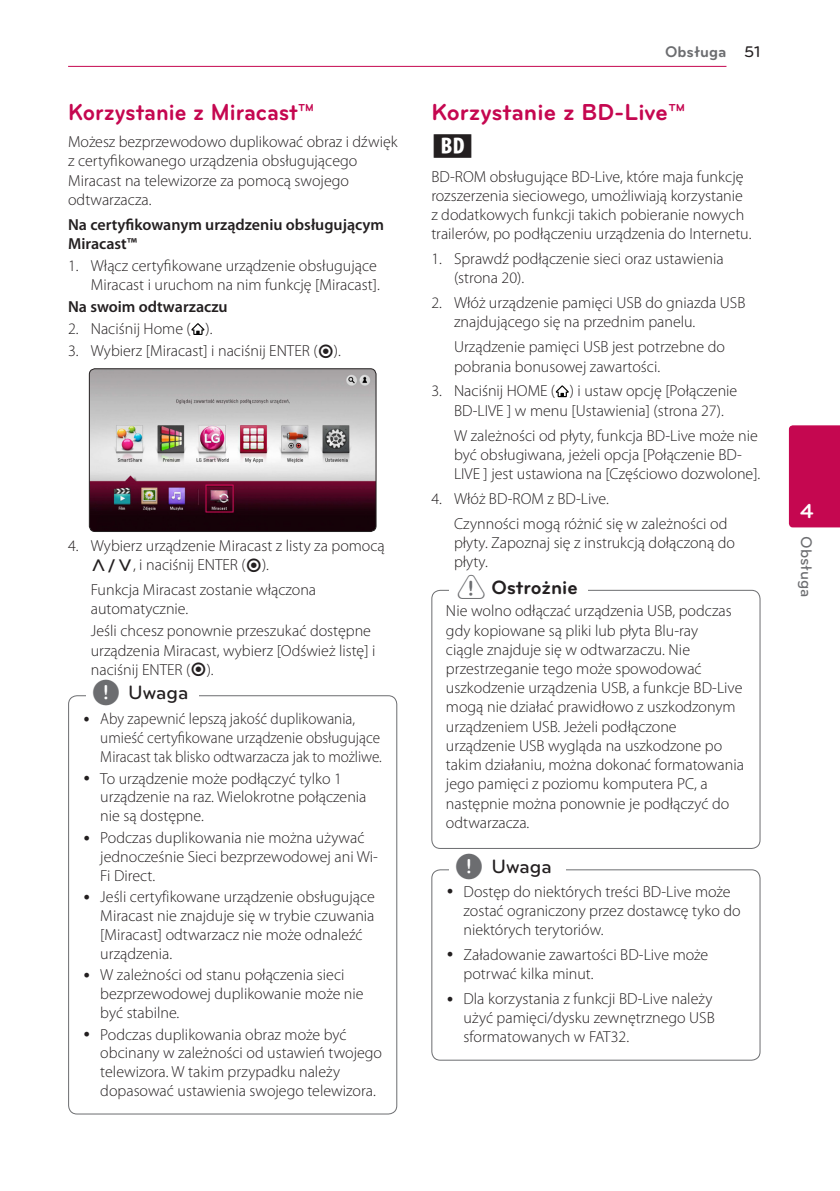
<style>
.page{position:relative;width:840px;height:1191px;background:#fff}
.page>*{position:absolute;margin:0;border:0;box-sizing:border-box;transform-origin:0 0}
.Title_2{font:700 24px "Bryant LG";color:#c50750;scale:.95 1}
.Title_2-2{font:700 24px "Bryant LG";color:#c50750}
.Content_text_Light{font:24px "UPSYS Common";color:#231f20}
.t1{font:700 21px "Bryant LG";color:#fff}
.t2{font:500 20px "Bryant LG";color:#231f20}
.t3{font:700 20px "Bryant LG";color:#231f20}
.Content_text_Light-2{font:300 16px/19.2px "Myriad Pro";color:#231f20}
.Content_text_Num{font:300 16px/19.2px "Myriad Pro";color:#231f20}
.Contents_Text_Sub_Nu{font:300 16px/19.2px "Myriad Pro";color:#231f20}
.Content_text_Light-3{font:300 16px/18.8px "Myriad Pro";color:#231f20;scale:.95 1}
.Content_text_Num-2{font:600 16px/19.2px "Myriad Pro";color:#231f20}
.t4{font:700 16px "Bryant LG";color:#6c6d70}
.t5{font:500 16px "Bryant LG";color:#6c6d70}
.s1{font-family:"UPSYS Common";font-weight:400}
.s2{font-family:"UPSYS Common";font-weight:400;font-size:30px;color:#6c6d70}
.s3{font-weight:500;color:#231f20}
</style>
<div class="page">
<hr style="left:68px;top:66px;width:658px;height:1px;background:#c50750">
<div style="left:788px;top:425px;width:51px;height:102px;background:#c50750"></div>
<svg style="left:191px;top:323px;width:13px;height:12px"></svg>
<img style="left:90px;top:369px;width:286px;height:162px">
<div style="left:89px;top:368px;width:287px;height:164px;border:1px solid #231f20;border-radius:6px"></div>
<svg style="left:555px;top:385px;width:13px;height:12px"></svg>
<div style="left:431px;top:590px;width:329px;height:259px;border:1px solid #6c6d70;border-radius:9px"></div>
<div style="left:449px;top:584px;width:138px;height:20px;background:#fff"></div>
<div style="left:431px;top:869px;width:329px;height:191px;border:1px solid #6c6d70;border-radius:9px"></div>
<div style="left:449px;top:863px;width:116px;height:20px;background:#fff"></div>
<p class="Title_2" style="left:68px;top:97px;width:261px">Korzystanie z Miracast™</p>
<p class="Content_text_Light-2" style="left:68px;top:132px;width:331px">Możesz bezprzewodowo duplikować obraz i dźwięk z certyfikowanego urządzenia obsługującego Miracast na telewizorze za pomocą swojego odtwarzacza.</p>
<p class="Content_text_Num-2" style="left:68px;top:214px;width:317px">Na certyfikowanym urządzeniu obsługującym<br>Miracast™</p>
<p class="Content_text_Num" style="left:68px;top:256px;width:313px;text-align:right">1. Włącz certyfikowane urządzenie obsługujące<br>Miracast i uruchom na nim funkcję [Miracast].</p>
<p class="Content_text_Num-2" style="left:68px;top:297px;width:161px">Na swoim odtwarzaczu</p>
<p class="Content_text_Num" style="left:68px;top:319px;width:146px">2. Naciśnij Home ( ).</p>
<p class="Content_text_Num" style="left:68px;top:341px;width:274px">3. Wybierz [Miracast] i naciśnij ENTER (<span class="s1">b</span>).</p>
<p class="Content_text_Num" style="left:91px;top:536px;width:295px;text-indent:-23px">4. Wybierz urządzenie Miracast z listy za pomocą<br><span class="s1">W/S</span>, i naciśnij ENTER (<span class="s1">b</span>).</p>
<p class="Contents_Text_Sub_Nu" style="left:91px;top:580px;width:227px">Funkcja Miracast zostanie włączona automatycznie.</p>
<p class="Contents_Text_Sub_Nu" style="left:91px;top:621px;width:286px">Jeśli chcesz ponownie przeszukać dostępne urządzenia Miracast, wybierz [Odśwież listę] i naciśnij ENTER (<span class="s1">b</span>).</p>
<p class="Content_text_Light-3" style="left:100px;top:709px;width:298px">Aby zapewnić lepszą jakość duplikowania, umieść certyfikowane urządzenie obsługujące<br>Miracast tak blisko odtwarzacza jak to możliwe.</p>
<p class="Content_text_Light-2" style="left:100px;top:769px;width:267px">To urządzenie może podłączyć tylko 1 urządzenie na raz. Wielokrotne połączenia nie są dostępne.</p>
<p class="Content_text_Light-2" style="left:100px;top:828px;width:279px">Podczas duplikowania nie można używać jednocześnie Sieci bezprzewodowej ani Wi-<br>Fi Direct.</p>
<p class="Content_text_Light-2" style="left:100px;top:887px;width:276px">Jeśli certyfikowane urządzenie obsługujące Miracast nie znajduje się w trybie czuwania [Miracast] odtwarzacz nie może odnaleźć urządzenia.</p>
<p class="Content_text_Light-2" style="left:100px;top:965px;width:265px">W zależności od stanu połączenia sieci bezprzewodowej duplikowanie może nie być stabilne.</p>
<p class="Content_text_Light-2" style="left:100px;top:1024px;width:283px">Podczas duplikowania obraz może być obcinany w zależności od ustawień twojego telewizora. W takim przypadku należy dopasować ustawienia swojego telewizora.</p>
<p class="t2" style="left:92px;top:680px;width:98px"><span class="s2">,</span> Uwaga</p>
<p class="t4" style="left:664px;top:42px;width:97px">Obsługa <span class="s3">51</span></p>
<p class="Title_2-2" style="left:431px;top:97px;width:255px">Korzystanie z BD-Live™</p>
<p class="Content_text_Light" style="left:431px;top:132px;width:47px">e</p>
<p class="Content_text_Light-2" style="left:431px;top:167px;width:321px">BD-ROM obsługujące BD-Live, które maja funkcję rozszerzenia sieciowego, umożliwiają korzystanie z dodatkowych funkcji takich pobieranie nowych trailerów, po podłączeniu urządzenia do Internetu.</p>
<p class="Content_text_Num" style="left:454px;top:249px;width:271px;text-indent:-23px">1. Sprawdź podłączenie sieci oraz ustawienia (strona 20).</p>
<p class="Content_text_Num" style="left:454px;top:293px;width:293px;text-indent:-23px">2. Włóż urządzenie pamięci USB do gniazda USB znajdującego się na przednim panelu.</p>
<p class="Contents_Text_Sub_Nu" style="left:454px;top:337px;width:272px">Urządzenie pamięci USB jest potrzebne do pobrania bonusowej zawartości.</p>
<p class="Content_text_Num" style="left:431px;top:381px;width:307px;text-align:center">3. Naciśnij HOME ( ) i ustaw opcję [Połączenie<br>BD-LIVE ] w menu [Ustawienia] (strona 27).</p>
<p class="Contents_Text_Sub_Nu" style="left:454px;top:425px;width:307px">W zależności od płyty, funkcja BD-Live może nie być obsługiwana, jeżeli opcja [Połączenie BD-<br>LIVE ] jest ustawiona na [Częściowo dozwolone].</p>
<p class="Content_text_Num" style="left:431px;top:489px;width:179px">4. Włóż BD-ROM z BD-Live.</p>
<p class="Contents_Text_Sub_Nu" style="left:454px;top:514px;width:282px">Czynności mogą różnić się w zależności od płyty. Zapoznaj się z instrukcją dołączoną do płyty.</p>
<p class="Content_text_Light-2" style="left:445px;top:601px;width:299px">Nie wolno odłączać urządzenia USB, podczas gdy kopiowane są pliki lub płyta Blu-ray<br>ciągle znajduje się w odtwarzaczu. Nie przestrzeganie tego może spowodować uszkodzenie urządzenia USB, a funkcje BD-Live mogą nie działać prawidłowo z uszkodzonym urządzeniem USB. Jeżeli podłączone urządzenie USB wygląda na uszkodzone po takim działaniu, można dokonać formatowania jego pamięci z poziomu komputera PC, a następnie można ponownie je podłączyć do odtwarzacza.</p>
<p class="t3" style="left:454px;top:575px;width:124px"><span class="s2">&gt;</span> Ostrożnie</p>
<p class="t2" style="left:454px;top:854px;width:98px"><span class="s2">,</span> Uwaga</p>
<p class="Content_text_Light-2" style="left:463px;top:881px;width:278px">Dostęp do niektórych treści BD-Live może zostać ograniczony przez dostawcę tyko do niektórych terytoriów.</p>
<p class="Content_text_Light-2" style="left:463px;top:944px;width:246px">Załadowanie zawartości BD-Live może potrwać kilka minut.</p>
<p class="Content_text_Light-2" style="left:463px;top:988px;width:252px">Dla korzystania z funkcji BD-Live należy użyć pamięci/dysku zewnętrznego USB sformatowanych w FAT32.</p>
<h2 class="t1" style="left:799px;top:498px;width:15px">4</h2>
<p class="t5" style="left:815px;top:536px;width:63px;rotate:90deg">Obsługa</p>
</div>
